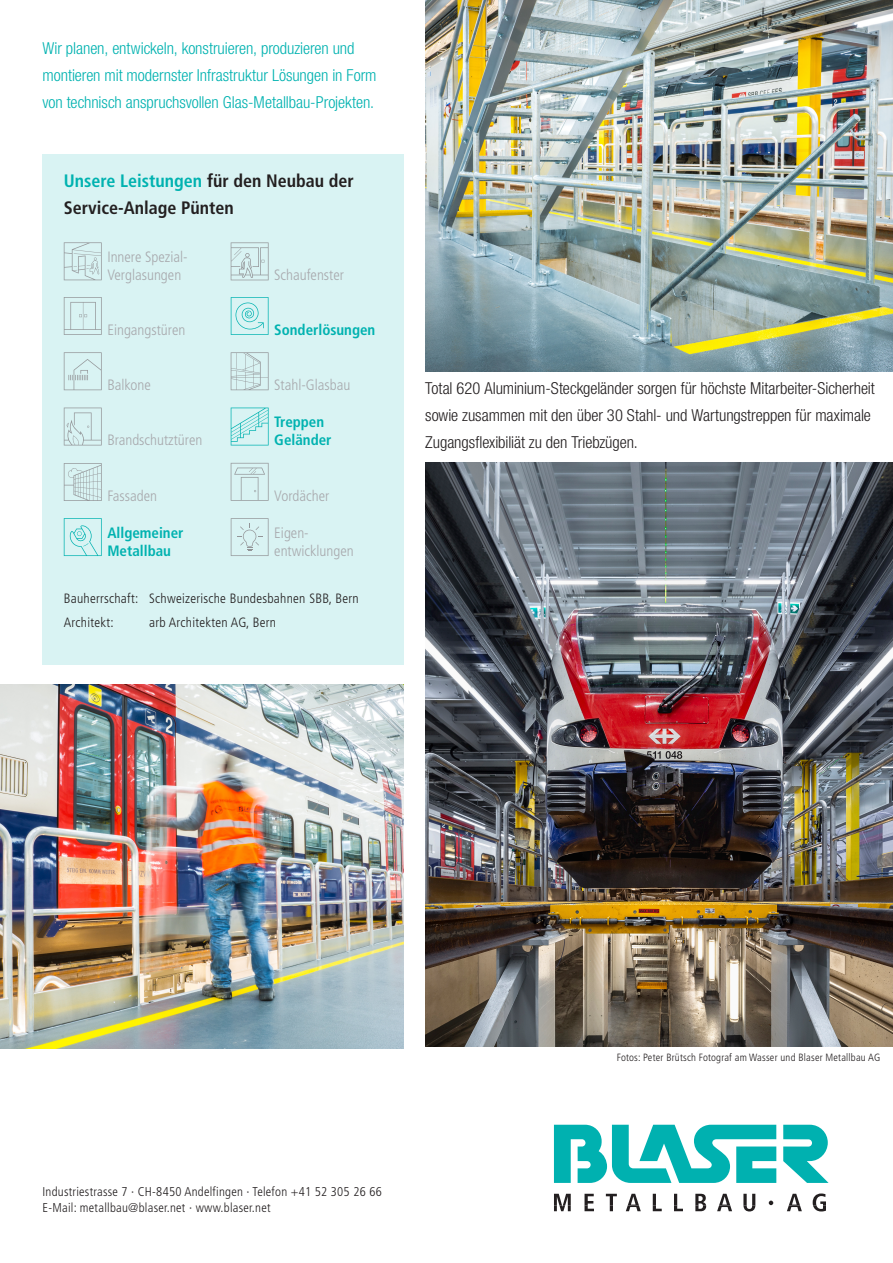
<style>
.page{position:relative;width:893px;height:1263px;background:#fff}
.page>*{position:absolute;margin:0;border:0;box-sizing:border-box;transform-origin:0 0}
.t1{font:700 condensed 18px/27px "Frutiger";color:#231f20}
.t2{font:300 condensed 16.5px/27px "Helvetica Neue LT Std";letter-spacing:-.005em;color:#231f20}
.t3{font:300 condensed 16.5px/27px "Helvetica Neue LT Std";letter-spacing:-.005em;color:#00b2b0}
.t4{font:300 condensed 15px/18px "Frutiger";color:#a8a9ad}
.t5{font:700 condensed 15px/18px "Frutiger";color:#00b2b0}
.t6{font:300 condensed 13.5px "Frutiger";letter-spacing:.02em;color:#231f20}
.t7{font:300 condensed 12.75px "Frutiger";letter-spacing:.02em;color:#231f20}
.t8{font:300 condensed 10.5px "Frutiger";letter-spacing:.02em;color:#231f20}
.s1{color:#00b2b0}
</style>
<div class="page">
<svg style="left:554px;top:1125px;width:274px;height:58px"></svg>
<svg style="left:554px;top:1193px;width:272px;height:18px"></svg>
<img style="left:425px;top:0;width:468px;height:371px">
<div style="left:43px;top:154px;width:361px;height:510px;background:#d9f3f3"></div>
<img style="left:0;top:685px;width:404px;height:363px">
<img style="left:425px;top:463px;width:468px;height:584px">
<svg style="left:231px;top:408px;width:38px;height:37px"></svg>
<svg style="left:64px;top:352px;width:38px;height:38px"></svg>
<svg style="left:64px;top:297px;width:38px;height:38px"></svg>
<svg style="left:231px;top:242px;width:38px;height:38px"></svg>
<svg style="left:64px;top:408px;width:38px;height:37px"></svg>
<svg style="left:64px;top:518px;width:38px;height:38px"></svg>
<svg style="left:231px;top:463px;width:38px;height:38px"></svg>
<svg style="left:64px;top:463px;width:38px;height:38px"></svg>
<svg style="left:231px;top:352px;width:38px;height:38px"></svg>
<svg style="left:64px;top:242px;width:38px;height:38px"></svg>
<svg style="left:231px;top:297px;width:38px;height:38px"></svg>
<svg style="left:231px;top:518px;width:38px;height:38px"></svg>
<p class="t3" style="left:43px;top:35px;width:336px">Wir planen, entwickeln, konstruieren, produzieren und montieren mit modernster Infrastruktur Lösungen in Form von technisch anspruchsvollen Glas-Metallbau-Projekten.</p>
<p class="t1" style="left:64px;top:167px;width:291px"><span class="s1">Unsere Leistungen</span> für den Neubau der<br>Service-Anlage Pünten</p>
<p class="t4" style="left:107px;top:248px;width:82px">Innere Spezial-<br>Verglasungen</p>
<p class="t4" style="left:107px;top:321px;width:80px">Eingangstüren</p>
<p class="t4" style="left:274px;top:266px;width:71px">Schaufenster</p>
<p class="t5" style="left:274px;top:320px;width:103px">Sonderlösungen</p>
<p class="t4" style="left:107px;top:376px;width:45px">Balkone</p>
<p class="t4" style="left:274px;top:376px;width:78px">Stahl-Glasbau</p>
<p class="t4" style="left:107px;top:431px;width:97px">Brandschutztüren</p>
<p class="t4" style="left:107px;top:487px;width:51px">Fassaden</p>
<p class="t5" style="left:107px;top:524px;width:78px">Allgemeiner<br>Metallbau</p>
<p class="t5" style="left:274px;top:413px;width:51px">Treppen</p>
<p class="t5" style="left:274px;top:431px;width:59px">Geländer</p>
<p class="t4" style="left:274px;top:487px;width:57px">Vordächer</p>
<p class="t4" style="left:274px;top:524px;width:36px">Eigen-</p>
<p class="t4" style="left:274px;top:542px;width:81px">entwicklungen</p>
<p class="t6" style="left:64px;top:590px;width:296px">Bauherrschaft: Schweizerische Bundesbahnen SBB, Bern</p>
<p class="t6" style="left:64px;top:614px;width:51px">Architekt:</p>
<p class="t6" style="left:149px;top:614px;width:128px">arb Architekten AG, Bern</p>
<p class="t2" style="left:425px;top:375px;width:451px">Total 620 Aluminium-Steckgeländer sorgen für höchste Mitarbeiter-Sicherheit sowie zusammen mit den über 30 Stahl- und Wartungstreppen für maximale<br>Zugangsflexibiliät zu den Triebzügen.</p>
<p class="t7" style="left:43px;top:1185px;width:341px">Industriestrasse 7 · CH-8450 Andelfingen · Telefon +41 52 305 26 66</p>
<p class="t7" style="left:43px;top:1200px;width:230px">E-Mail: metallbau@blaser.net · www.blaser.net</p>
<p class="t8" style="left:617px;top:1052px;width:265px">Fotos: Peter Brütsch Fotograf am Wasser und Blaser Metallbau AG</p>
</div>
